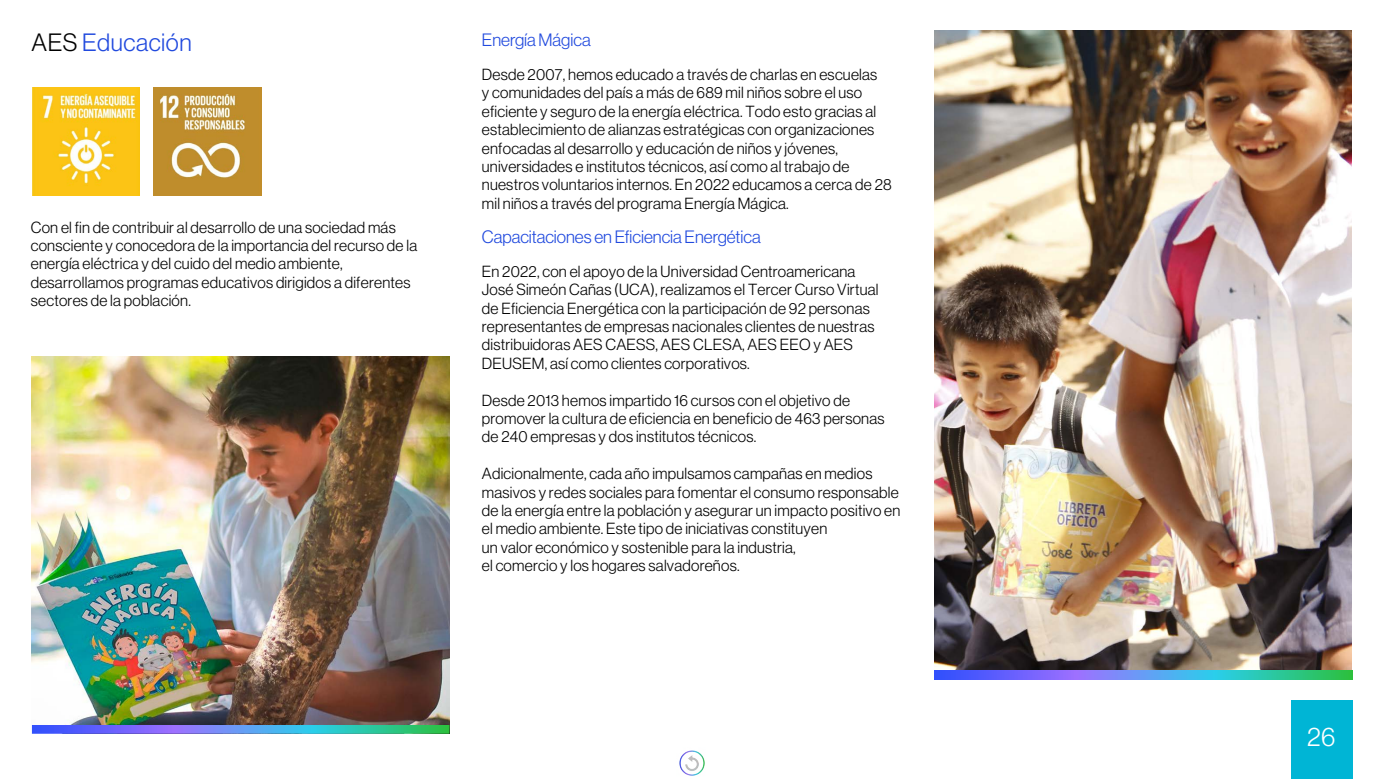
<style>
.page{position:relative;width:1384px;height:779px;background:#fff}
.page>*{position:absolute;margin:0;border:0;box-sizing:border-box;transform-origin:0 0}
.t1{font:26.25px "N Haas Grotesk DS Pro 45 Lt";color:#fff}
.t2{font:24.5px "N Haas Grotesk DS Pro 45 Lt";letter-spacing:.02em;color:#214ade}
.t3{font:17.5px "N Haas Grotesk DS Pro 45 Lt";color:#214ade}
.t4{font:15.75px/18.4px "N Haas Grotesk DS Pro 45 Lt";letter-spacing:.015em;color:#000}
.s1{color:#000}
</style>
<div class="page">
<div style="left:1291px;top:700px;width:61px;height:79px;background:#00b5d5"></div>
<img style="left:679px;top:750px;width:26px;height:26px">
<img style="left:934px;top:31px;width:417px;height:639px">
<img style="left:32px;top:88px;width:108px;height:108px">
<img style="left:153px;top:88px;width:108px;height:108px">
<img style="left:32px;top:356px;width:417px;height:369px">
<svg style="left:32px;top:725px;width:417px;height:9px;background:#5194d4"></svg>
<svg style="left:934px;top:670px;width:417px;height:9px;background:#5195d8"></svg>
<h2 class="t2" style="left:32px;top:28px;width:161px"><span class="s1">AES</span> Educación</h2>
<p class="t3" style="left:482px;top:30px;width:111px">Energía Mágica</p>
<p class="t4" style="left:482px;top:65px;width:411px">Desde 2007, hemos educado a través de charlas en escuelas<br>y comunidades del país a más de 689 mil niños sobre el uso eficiente y seguro de la energía eléctrica. Todo esto gracias al establecimiento de alianzas estratégicas con organizaciones enfocadas al desarrollo y educación de niños y jóvenes, universidades e institutos técnicos, así como al trabajo de nuestros voluntarios internos. En 2022 educamos a cerca de 28 mil niños a través del programa Energía Mágica.</p>
<p class="t3" style="left:482px;top:227px;width:280px">Capacitaciones en Eficiencia Energética</p>
<p class="t4" style="left:482px;top:262px;width:398px">En 2022, con el apoyo de la Universidad Centroamericana José Simeón Cañas (UCA), realizamos el Tercer Curso Virtual de Eficiencia Energética con la participación de 92 personas representantes de empresas nacionales clientes de nuestras distribuidoras AES CAESS, AES CLESA, AES EEO y AES DEUSEM, así como clientes corporativos.</p>
<p class="t4" style="left:482px;top:391px;width:404px">Desde 2013 hemos impartido 16 cursos con el objetivo de promover la cultura de eficiencia en beneficio de 463 personas de 240 empresas y dos institutos técnicos.</p>
<p class="t4" style="left:482px;top:464px;width:420px">Adicionalmente, cada año impulsamos campañas en medios masivos y redes sociales para fomentar el consumo responsable de la energía entre la población y asegurar un impacto positivo en el medio ambiente. Este tipo de iniciativas constituyen<br>un valor económico y sostenible para la industria,<br>el comercio y los hogares salvadoreños.</p>
<p class="t4" style="left:31px;top:218px;width:388px">Con el fin de contribuir al desarrollo de una sociedad más consciente y conocedora de la importancia del recurso de la energía eléctrica y del cuido del medio ambiente, desarrollamos programas educativos dirigidos a diferentes sectores de la población.</p>
<h1 class="t1" style="left:1307px;top:722px;width:30px">26</h1>
</div>
